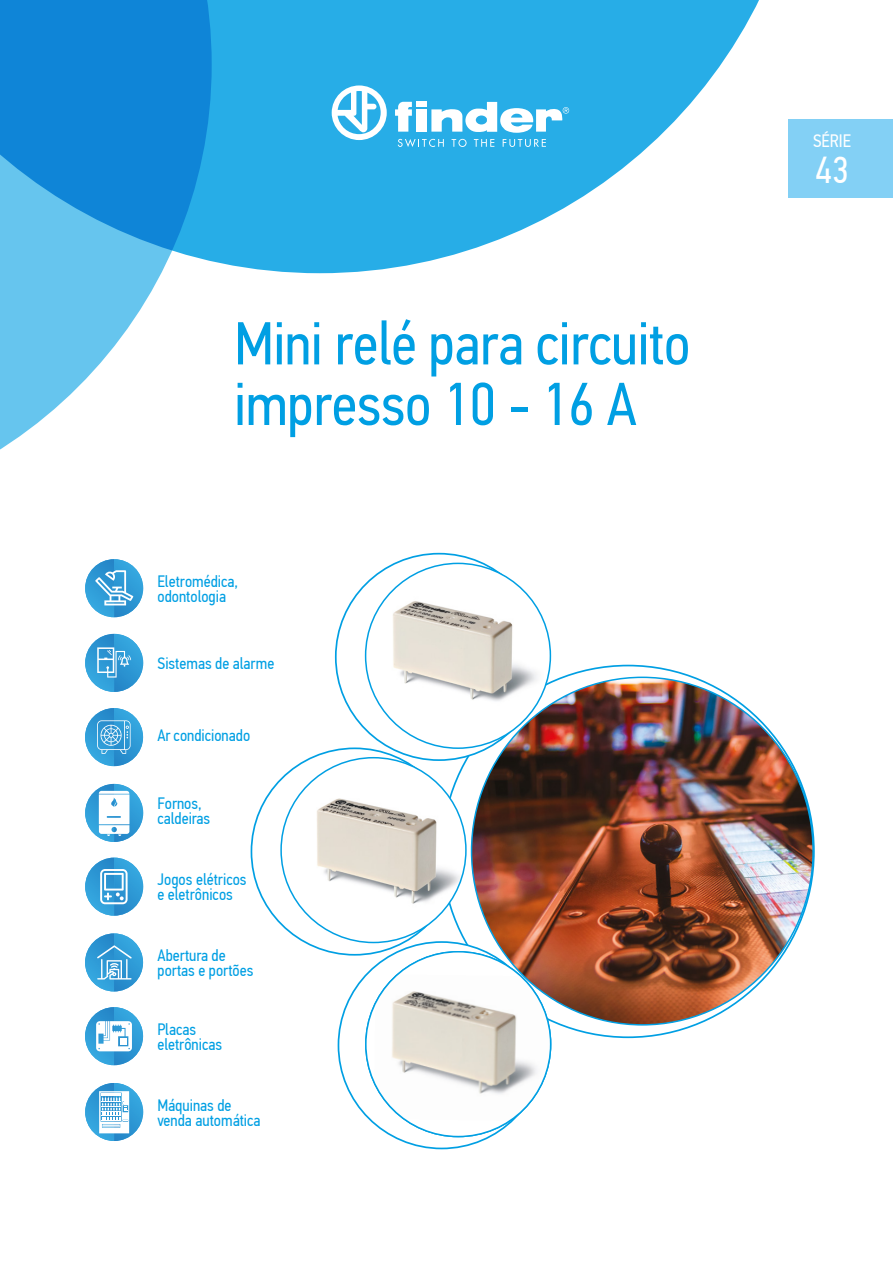
<style>
.page{position:relative;width:893px;height:1263px;background:#fff}
.page>*{position:absolute;margin:0;border:0;box-sizing:border-box;transform-origin:0 0}
.t1{font:60.6px/60.6px "PF Din Text Cond Pro";letter-spacing:-.01em;color:#009fe3}
.t2{font:37.5px "PF Din Text Cond Pro";color:#fff}
.t3{font:18px "PF Din Text Cond Pro";color:#fff}
.t4{font:16.5px/15px "PF Din Text Cond Pro";color:#009fe3}
</style>
<div class="page">
<div style="left:788px;top:119px;width:105px;height:79px;background:#83d0f5"></div>
<img style="left:85px;top:559px;width:58px;height:58px">
<svg style="left:95px;top:570px;width:38px;height:35px"></svg>
<img style="left:85px;top:708px;width:58px;height:58px">
<svg style="left:97px;top:720px;width:34px;height:34px"></svg>
<img style="left:85px;top:634px;width:58px;height:58px">
<svg style="left:97px;top:647px;width:34px;height:30px"></svg>
<img style="left:85px;top:784px;width:58px;height:58px">
<svg style="left:99px;top:791px;width:30px;height:45px"></svg>
<img style="left:85px;top:858px;width:58px;height:58px">
<svg style="left:100px;top:869px;width:28px;height:35px"></svg>
<img style="left:85px;top:933px;width:58px;height:58px">
<svg style="left:97px;top:945px;width:35px;height:34px"></svg>
<img style="left:85px;top:1007px;width:58px;height:58px">
<svg style="left:96px;top:1021px;width:36px;height:30px"></svg>
<img style="left:85px;top:1083px;width:58px;height:58px">
<svg style="left:99px;top:1091px;width:30px;height:42px"></svg>
<img style="left:375px;top:584px;width:175px;height:145px">
<img style="left:299px;top:782px;width:166px;height:144px">
<img style="left:366px;top:959px;width:147px;height:171px">
<div style="left:366px;top:952px;width:185px;height:184px;background:#fff;border-radius:50%"></div>
<img style="left:374px;top:974px;width:177px;height:147px">
<img style="left:471px;top:677px;width:342px;height:348px">
<svg style="left:212px;top:0;width:547px;height:273px;fill:#27ade7"></svg>
<svg style="left:0;top:0;width:212px;height:450px"></svg>
<svg style="left:332px;top:85px;width:55px;height:55px"></svg>
<svg style="left:431px;top:102px;width:138px;height:31px"></svg>
<svg style="left:395px;top:102px;width:17px;height:30px"></svg>
<div style="left:416px;top:109px;width:10px;height:23px;background:#fff"></div>
<div style="left:416px;top:102px;width:10px;height:5px;background:#fff"></div>
<svg style="left:398px;top:139px;width:46px;height:8px"></svg>
<svg style="left:452px;top:139px;width:15px;height:8px"></svg>
<svg style="left:474px;top:139px;width:20px;height:8px"></svg>
<svg style="left:503px;top:139px;width:43px;height:8px"></svg>
<h1 class="t1" style="left:234px;top:313px;width:458px">Mini relé para circuito impresso 10 - 16 A</h1>
<p class="t4" style="left:157px;top:573px;width:82px">Eletromédica, odontologia</p>
<p class="t4" style="left:157px;top:655px;width:118px">Sistemas de alarme</p>
<p class="t4" style="left:157px;top:728px;width:94px">Ar condicionado</p>
<p class="t4" style="left:157px;top:796px;width:54px">Fornos, caldeiras</p>
<p class="t4" style="left:157px;top:872px;width:91px">Jogos elétricos e eletrônicos</p>
<p class="t4" style="left:158px;top:948px;width:97px">Abertura de portas e portões</p>
<p class="t4" style="left:157px;top:1021px;width:66px">Placas eletrônicas</p>
<p class="t4" style="left:157px;top:1098px;width:105px">Máquinas de venda automática</p>
<p class="t3" style="left:813px;top:130px;width:39px">SÉRIE</p>
<h2 class="t2" style="left:815px;top:148px;width:34px">43</h2>
</div>
